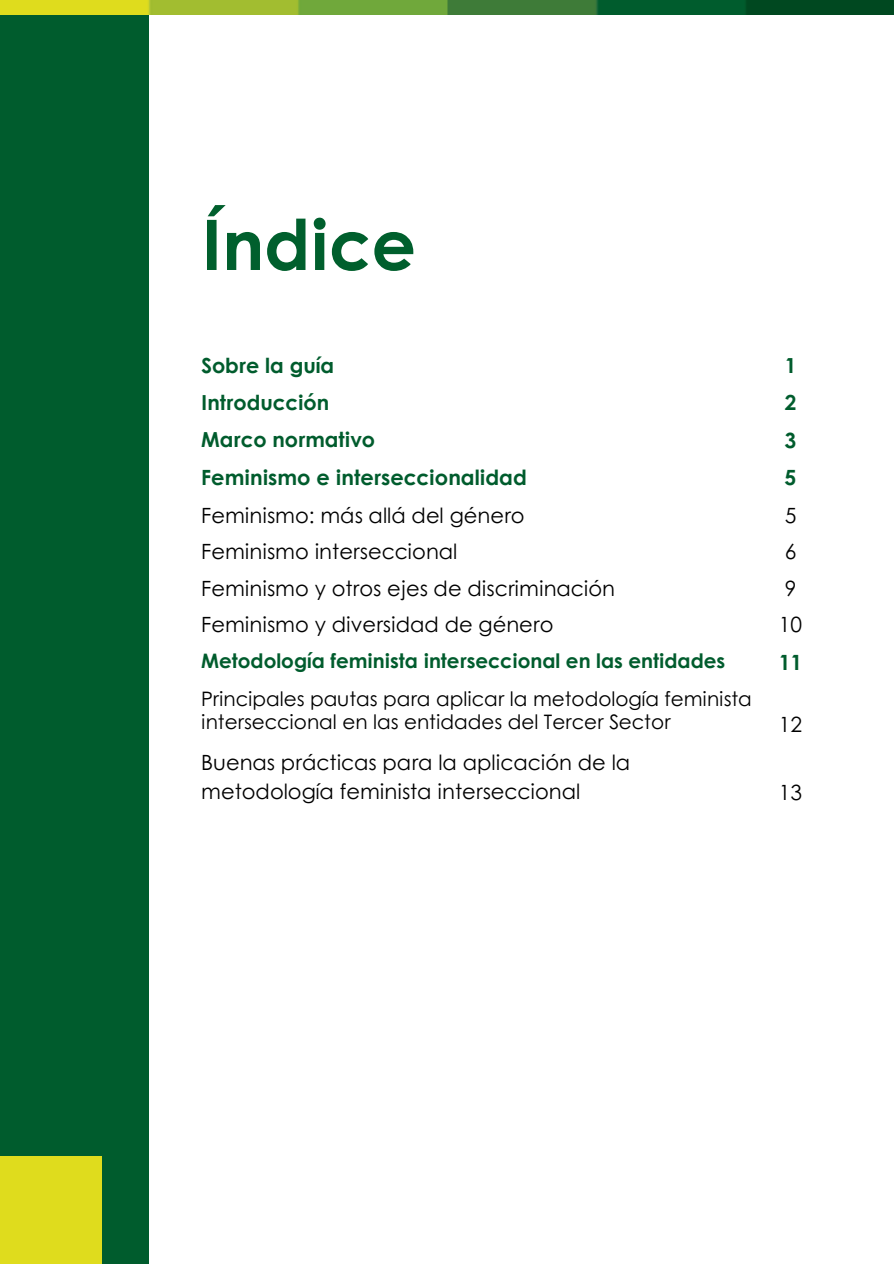
<style>
.page{position:relative;width:894px;height:1264px;background:#fff}
.page>*{position:absolute;margin:0;border:0;box-sizing:border-box;transform-origin:0 0}
.t1{font:700 69.75px "Century Gothic";color:#005f2d}
.t2{font:21px/29.2px "Century Gothic";color:#000}
.t3{font:700 21px "Century Gothic";color:#005c2d}
.t4{font:700 20.7px "Century Gothic";color:#005c2d}
.t5{font:19.95px/23.7px "Century Gothic";color:#000}
.t6{font:700 19.95px "Century Gothic";color:#005c2d}
</style>
<div class="page">
<img style="left:0;top:0;width:893px;height:15px">
<div style="left:0;top:15px;width:148px;height:1248px;background:#005c2d"></div>
<div style="left:0;top:1155px;width:102px;height:108px;background:#dfdc1d"></div>
<p class="t1" style="left:201px;top:192px;width:216px">Índice</p>
<h1 class="t4" style="left:201px;top:350px;width:134px">Sobre la guía</h1>
<p class="t4" style="left:201px;top:387px;width:129px">Introducción</p>
<p class="t4" style="left:201px;top:424px;width:175px">Marco normativo</p>
<p class="t3" style="left:201px;top:462px;width:327px">Feminismo e interseccionalidad</p>
<p class="t4" style="left:784px;top:350px;width:13px">1</p>
<p class="t4" style="left:784px;top:387px;width:13px">2</p>
<p class="t3" style="left:784px;top:425px;width:13px">3</p>
<p class="t3" style="left:784px;top:462px;width:13px">5</p>
<p class="t2" style="left:201px;top:499px;width:325px">Feminismo: más allá del género</p>
<p class="t2" style="left:784px;top:499px;width:13px">5</p>
<p class="t2" style="left:201px;top:535px;width:258px">Feminismo interseccional</p>
<p class="t2" style="left:201px;top:573px;width:415px">Feminismo y otros ejes de discriminación</p>
<p class="t2" style="left:784px;top:573px;width:13px">9</p>
<p class="t2" style="left:778px;top:608px;width:25px">10</p>
<p class="t3" style="left:778px;top:646px;width:25px">11</p>
<p class="t2" style="left:784px;top:535px;width:13px">6</p>
<h2 class="t2" style="left:201px;top:608px;width:354px">Feminismo y diversidad de género</h2>
<p class="t6" style="left:201px;top:646px;width:525px">Metodología feminista interseccional en las entidades</p>
<p class="t5" style="left:201px;top:685px;width:552px">Principales pautas para aplicar la metodología feminista interseccional en las entidades del Tercer Sector</p>
<p class="t2" style="left:201px;top:746px;width:430px">Buenas prácticas para la aplicación de la metodología feminista interseccional</p>
<p class="t2" style="left:778px;top:708px;width:25px">12</p>
<p class="t2" style="left:778px;top:776px;width:25px">13</p>
</div>
